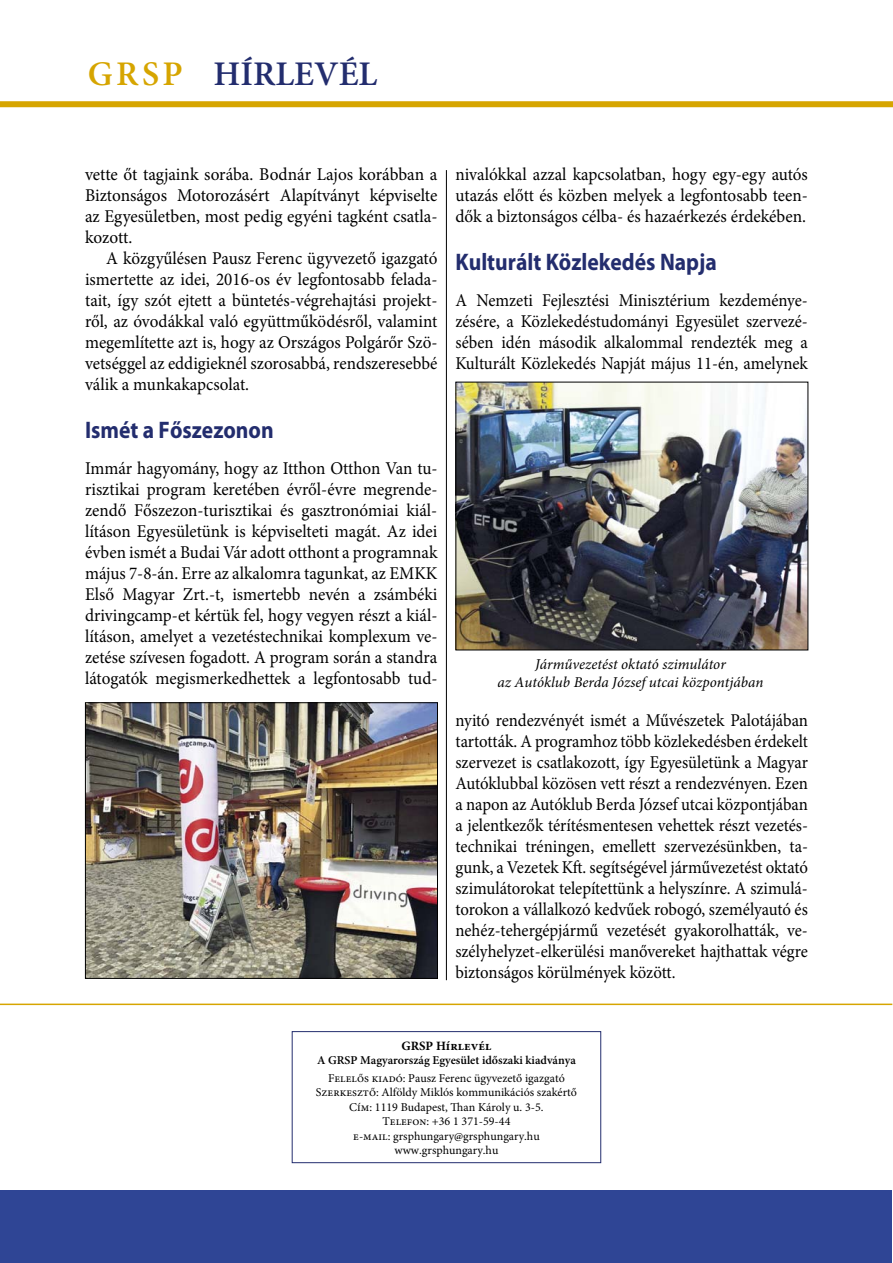
<style>
.page{position:relative;width:893px;height:1263px;background:#fff}
.page>*{position:absolute;margin:0;border:0;box-sizing:border-box;transform-origin:0 0}
.t1{font:600 34.5px "Minion Pro";color:#232d6e}
.t2{font:700 24px "Myriad Pro";color:#232d6e;scale:.9 1}
.t3{font:18px/21px "Minion Pro";color:#000;text-align:justify;scale:.95 1}
.t4{font:18px/21px "Minion Pro";color:#000;text-align:justify;scale:.93 1}
.t5{font:18px/21px "Minion Pro";color:#000;text-align:justify;scale:.96 1}
.t6{font:italic 15px/18px "Minion Pro";color:#000;text-align:center}
.t7{font:700 12.75px "Minion Pro";color:#000}
.t8{font:12px/14.4px "Minion Pro";color:#000;text-align:center}
.t9{font:600 12px "Minion Pro";color:#000}
.s1{color:#d6a500}
</style>
<div class="page">
<div style="left:0;top:101px;width:893px;height:6px;background:#d6a500"></div>
<hr style="left:0;top:1003px;width:892px;height:2px;background:#d6a500">
<div style="left:292px;top:1031px;width:309px;height:132px;border:1px solid #232d6e"></div>
<div style="left:0;top:1191px;width:892px;height:72px;background:#2f4595"></div>
<img style="left:457px;top:384px;width:349px;height:264px">
<div style="left:455px;top:382px;width:353px;height:268px;border:1px solid #000"></div>
<img style="left:87px;top:704px;width:349px;height:273px">
<div style="left:85px;top:702px;width:353px;height:277px;border:1px solid #000"></div>
<hr style="left:446px;top:170px;width:1px;height:810px;background:#000">
<h1 class="t1" style="left:88px;top:60px;width:291px"><span class="s1">GRSP</span> HÍRLEVÉL</h1>
<p class="t5" style="left:85px;top:165px;width:369px">vette őt tagjaink sorába. Bodnár Lajos korábban a Biztonságos Motorozásért Alapítványt képviselte az Egyesületben, most pedig egyéni tagként csatla&shy;kozott.</p>
<p class="t3" style="left:85px;top:249px;width:373px;text-indent:21px">A közgyűlésen Pausz Ferenc ügyvezető igazgató ismertette az idei, 2016-os év legfontosabb felada&shy;tait, így szót ejtett a büntetés-végrehajtási projekt&shy;ről, az óvodákkal való együttműködésről, valamint megemlítette azt is, hogy az Országos Polgárőr Szö&shy;vetséggel az eddigieknél szorosabbá, rendszeresebbé válik a munkakapcsolat.</p>
<h2 class="t2" style="left:85px;top:421px;width:211px">Ismét a Főszezonon</h2>
<p class="t3" style="left:85px;top:459px;width:373px">Immár hagyomány, hogy az Itthon Otthon Van tu&shy;risztikai program keretében évről-évre megrende&shy;zendő Főszezon-turisztikai és gasztronómiai kiál&shy;lításon Egyesületünk is képviselteti magát. Az idei évben ismét a Budai Vár adott otthont a programnak május 7-8-án. Erre az alkalomra tagunkat, az EMKK Első Magyar Zrt.-t, ismertebb nevén a zsámbéki drivingcamp-et kértük fel, hogy vegyen részt a kiál&shy;lításon, amelyet a vezetéstechnikai komplexum ve&shy;zetése szívesen fogadott. A program során a standra látogatók megismerkedhettek a legfontosabb tud-</p>
<p class="t3" style="left:455px;top:165px;width:372px">nivalókkal azzal kapcsolatban, hogy egy-egy autós utazás előtt és közben melyek a legfontosabb teen&shy;dők a biztonságos célba- és hazaérkezés érdekében.</p>
<h2 class="t2" style="left:455px;top:253px;width:292px">Kulturált Közlekedés Napja</h2>
<p class="t4" style="left:455px;top:291px;width:381px">A Nemzeti Fejlesztési Minisztérium kezdeménye&shy;zésére, a Közlekedéstudományi Egyesület szervezé&shy;sében idén második alkalommal rendezték meg a Kulturált Közlekedés Napját május 11-én, amelynek</p>
<p class="t6" style="left:497px;top:657px;width:267px">Járművezetést oktató szimulátor<br>az Autóklub Berda József utcai központjában</p>
<p class="t4" style="left:455px;top:711px;width:381px">nyitó rendezvényét ismét a Művészetek Palotájában tartották. A programhoz több közlekedésben érdekelt szervezet is csatlakozott, így Egyesületünk a Magyar Autóklubbal közösen vett részt a rendezvényen. Ezen a napon az Autóklub Berda József utcai központjában a jelentkezők térítésmentesen vehettek részt vezetés&shy;technikai tréningen, emellett szerve zésünkben, ta&shy;gunk, a Vezetek Kft. segítségével jár mű vezetést oktató szimulátorokat telepítettünk a helyszínre. A szimulá&shy;torokon a vállalkozó kedvűek robogó, személyautó és nehéz-tehergépjármű vezetését gyakorolhatták, ve&shy;szélyhelyzet-elkerülési ma nő vereket hajthattak végre biztonságos körülmények között.</p>
<p class="t7" style="left:401px;top:1040px;width:91px">GRSP Hírlevél</p>
<p class="t9" style="left:317px;top:1055px;width:260px">A GRSP Magyarország Egyesület időszaki kiadványa</p>
<p class="t8" style="left:316px;top:1072px;width:262px">Felelős kiadó: Pausz Ferenc ügyvezető igazgató Szerkesztő: Alföldy Miklós kommunikációs szakértő Cím: 1119 Budapest, Than Károly u. 3-5.<br>Telefon: +36 1 371-59-44<br>e-mail: grsphungary@grsphungary.hu www.grsphungary.hu</p>
</div>
